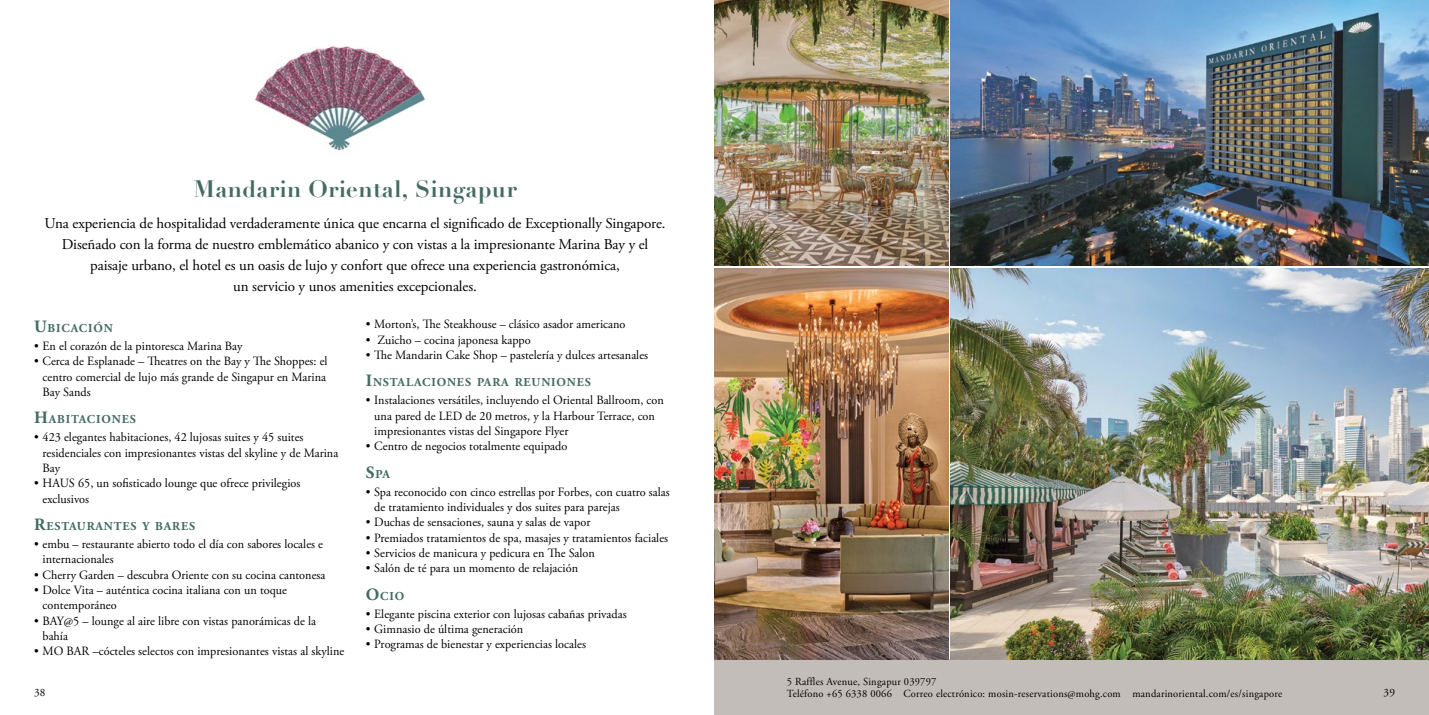
<style>
.page{position:relative;width:1429px;height:715px;background:#fff}
.page>*{position:absolute;margin:0;border:0;box-sizing:border-box;transform-origin:0 0}
.t1{font:700 23.25px "Didot";letter-spacing:.01em;color:#446b62}
.t2{font:15px/21px "Adobe Garamond Pro";letter-spacing:-.02em;color:#000;text-align:center}
.t3{font:12.6px/15.3px "Adobe Garamond Pro";letter-spacing:-.005em;color:#000}
.t4{font:700 12.15px "Adobe Garamond Pro";letter-spacing:.07em;color:#446b62}
.t5{font:11.25px "Adobe Garamond Pro";color:#000}
.t6{font:10.8px/12.8px "Adobe Garamond Pro";letter-spacing:.02em;color:#000}
.s1{font-size:17.25px}
</style>
<div class="page">
<div style="left:714px;top:659px;width:715px;height:55px;background:#c3bdb9"></div>
<img style="left:950px;top:268px;width:479px;height:391px">
<img style="left:714px;top:0;width:234px;height:266px">
<img style="left:950px;top:0;width:479px;height:266px">
<img style="left:714px;top:268px;width:234px;height:391px">
<img style="left:254px;top:47px;width:172px;height:104px">
<h1 class="t1" style="left:194px;top:174px;width:325px">Mandarin Oriental, Singapur</h1>
<p class="t2" style="left:45px;top:213px;width:622px">Una experiencia de hospitalidad verdaderamente única que encarna el significado de Exceptionally Singapore.<br>Diseñado con la forma de nuestro emblemático abanico y con vistas a la impresionante Marina Bay y el paisaje urbano, el hotel es un oasis de lujo y confort que ofrece una experiencia gastronómica,<br>un servicio y unos amenities excepcionales.</p>
<p class="t4" style="left:34px;top:320px;width:80px"><span class="s1">U</span>BICACIÓN</p>
<p class="t3" style="left:34px;top:338px;width:210px">• En el corazón de la pintoresca Marina Bay</p>
<p class="t3" style="left:43px;top:354px;width:287px;text-align:justify;text-indent:-9px">• Cerca de Esplanade – Theatres on the Bay y The Shoppes: el centro comercial de lujo más grande de Singapur en Marina Bay Sands</p>
<p class="t4" style="left:34px;top:412px;width:103px"><span class="s1">H</span>ABITACIONES</p>
<p class="t3" style="left:43px;top:430px;width:297px;text-indent:-9px">• 423 elegantes habitaciones, 42 lujosas suites y 45 suites residenciales con impresionantes vistas del skyline y de Marina<br>Bay</p>
<p class="t3" style="left:43px;top:476px;width:259px;text-indent:-9px">• HAUS 65, un sofisticado lounge que ofrece privilegios exclusivos</p>
<p class="t4" style="left:34px;top:518px;width:163px"><span class="s1">R</span>ESTAURANTES Y BARES</p>
<p class="t3" style="left:43px;top:536px;width:282px;text-indent:-9px">• embu – restaurante abierto todo el día con sabores locales e internacionales</p>
<p class="t3" style="left:34px;top:567px;width:293px">• Cherry Garden – descubra Oriente con su cocina cantonesa</p>
<p class="t3" style="left:43px;top:582px;width:246px;text-indent:-9px">• Dolce Vita – auténtica cocina italiana con un toque contemporáneo</p>
<p class="t3" style="left:43px;top:613px;width:275px;text-indent:-9px">• BAY@5 – lounge al aire libre con vistas panorámicas de la bahía</p>
<p class="t3" style="left:34px;top:643px;width:312px">• MO BAR –cócteles selectos con impresionantes vistas al skyline</p>
<p class="t3" style="left:366px;top:317px;width:261px">• Morton’s, The Steakhouse – clásico asador americano</p>
<p class="t3" style="left:366px;top:332px;width:166px">• Zuicho – cocina japonesa kappo</p>
<p class="t3" style="left:366px;top:347px;width:284px">• The Mandarin Cake Shop – pastelería y dulces artesanales</p>
<p class="t4" style="left:366px;top:375px;width:227px"><span class="s1">I</span>NSTALACIONES PARA REUNIONES</p>
<p class="t3" style="left:374px;top:393px;width:291px;text-indent:-9px">• Instalaciones versátiles, incluyendo el Oriental Ballroom, con una pared de LED de 20 metros, y la Harbour Terrace, con impresionantes vistas del Singapore Flyer</p>
<p class="t3" style="left:366px;top:439px;width:203px">• Centro de negocios totalmente equipado</p>
<p class="t4" style="left:366px;top:466px;width:26px"><span class="s1">S</span>PA</p>
<p class="t3" style="left:374px;top:484px;width:297px;text-indent:-9px">• Spa reconocido con cinco estrellas por Forbes, con cuatro salas de tratamiento individuales y dos suites para parejas</p>
<p class="t3" style="left:366px;top:515px;width:226px">• Duchas de sensaciones, sauna y salas de vapor</p>
<p class="t3" style="left:366px;top:530px;width:304px">• Premiados tratamientos de spa, masajes y tratamientos faciales</p>
<p class="t3" style="left:366px;top:545px;width:231px">• Servicios de manicura y pedicura en The Salon</p>
<p class="t3" style="left:366px;top:561px;width:214px">• Salón de té para un momento de relajación</p>
<p class="t4" style="left:366px;top:588px;width:40px"><span class="s1">O</span>CIO</p>
<p class="t3" style="left:366px;top:606px;width:262px">• Elegante piscina exterior con lujosas cabañas privadas</p>
<p class="t3" style="left:366px;top:621px;width:159px">• Gimnasio de última generación</p>
<p class="t3" style="left:366px;top:637px;width:222px">• Programas de bienestar y experiencias locales</p>
<p class="t6" style="left:787px;top:674px;width:497px">5 Raffles Avenue, Singapur 039797<br>Teléfono +65 6338 0066 Correo electrónico: mosin-reservations@mohg.com mandarinoriental.com/es/singapore</p>
<p class="t5" style="left:34px;top:685px;width:13px">38</p>
<p class="t5" style="left:1383px;top:685px;width:13px">39</p>
</div>
